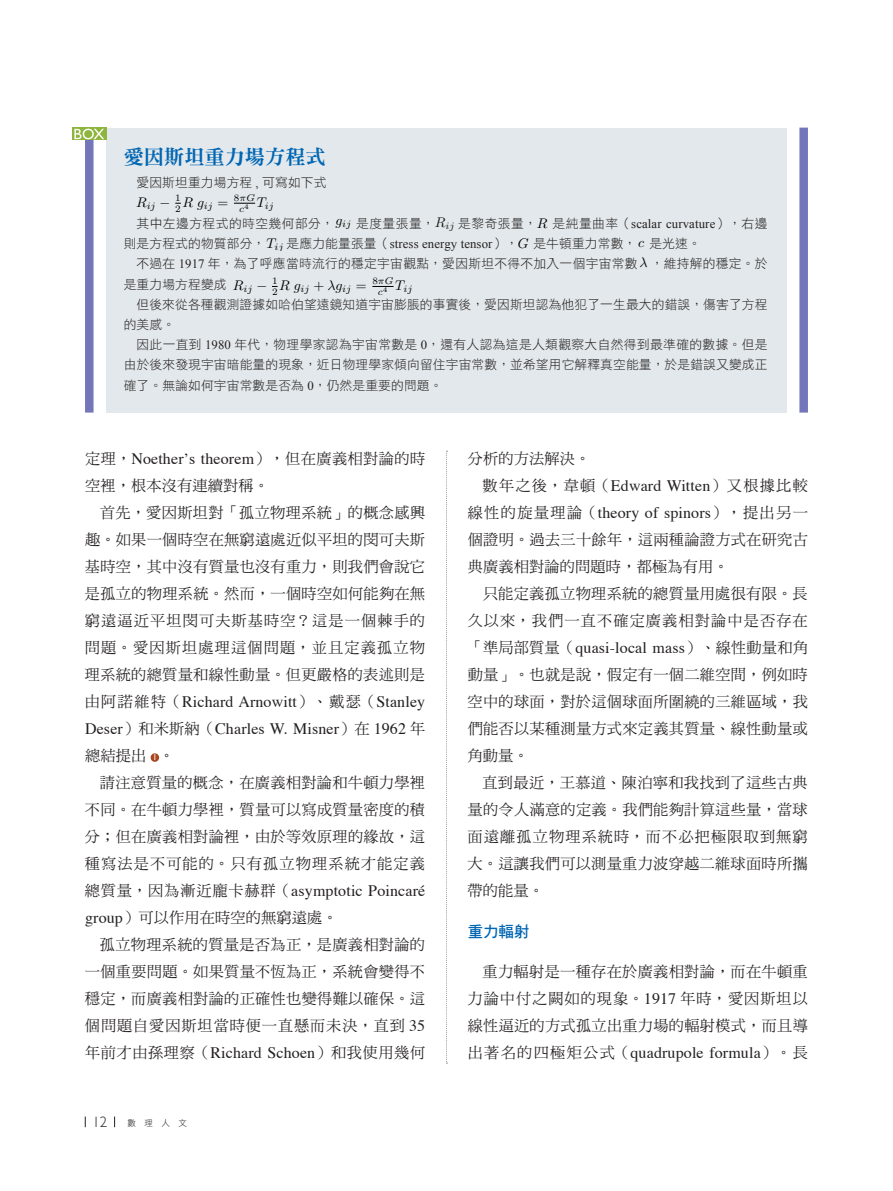
<style>
.page{position:relative;width:893px;height:1191px;background:#fff}
.page>*{position:absolute;margin:0;border:0;box-sizing:border-box;transform-origin:0 0}
.t1{font:20.25px "DF Ming Std W9";color:#0166b3}
.t2{font:15.9px/27px "Times";letter-spacing:.01em;color:#231f20}
.t3{font:15.45px "DF Hei Std W7";color:#0166b3}
.t4{font:15.15px/27px "DF Ming Std W5";letter-spacing:.02em;color:#231f20;text-align:justify}
.t5{font:15.15px "DF Ming Std W5";letter-spacing:.07em;color:#231f20}
.t6{font:15.15px/27px "DF Ming Std W5";letter-spacing:.08em;color:#231f20}
.t7{font:15.15px "DF Ming Std W5";letter-spacing:.04em;color:#231f20}
.t8{font:15.15px "DF Ming Std W5";letter-spacing:.06em;color:#231f20}
.t9{font:15.15px "DF Ming Std W5";letter-spacing:.075em;color:#231f20}
.t10{font:300 14.85px "Gill Sans";color:#231f20}
.t11{font:12.75px "DF Hei Std W3";letter-spacing:.01em;color:#231f20}
.t12{font:12.75px "DF Hei Std W3";letter-spacing:.035em;color:#231f20}
.t13{font:12.75px "DF Hei Std W3";letter-spacing:.03em;color:#231f20}
.t14{font:9.75px "CMMI7";color:#000}
.t15{font:8.55px "DF Hei Std W3";color:#231f20}
.s1{font-family:"Times New Roman"}
.s2{font-family:"CMR7"}
.s3{font-family:"CMMI10";font-size:13.95px}
.s4{font-family:"CMR10";font-size:13.95px}
.s5{font-family:"CMR5";font-size:7.05px}
.s6{font-family:"CMMI7";font-size:9.75px;color:#000}
.s7{font-family:"CMMI7";font-size:9.75px;color:#141413}
.s8{font-family:"CMMI10";font-size:13.95px;color:#000}
.s9{font-family:"CMSY10";font-size:13.95px;color:#000}
.s10{font-family:"DF Ming Std W5";font-size:15.15px}
.s11{font-size:15.15px}
.s12{font-family:"Gill Sans";font-size:8.55px;color:#fff}
.s13{font-family:"Times";font-size:15.9px}
</style>
<div class="page">
<svg style="left:446px;top:451px;width:1px;height:612px"></svg>
<svg style="left:151px;top:753px;width:8px;height:9px"></svg>
<div style="left:106px;top:128px;width:681px;height:284px;background:#e2e8eb"></div>
<div style="left:85px;top:128px;width:9px;height:284px;background:#7376b8"></div>
<div style="left:799px;top:128px;width:9px;height:284px;background:#7376b8"></div>
<div style="left:72px;top:128px;width:34px;height:12px;background:#8eb63e"></div>
<svg style="left:74px;top:129px;width:30px;height:10px"></svg>
<svg style="left:234px;top:203px;width:21px;height:1px"></svg>
<svg style="left:372px;top:286px;width:22px;height:1px"></svg>
<p class="t1" style="left:124px;top:146px;width:203px">愛因斯坦重力場方程式</p>
<p class="t11" style="left:136px;top:176px;width:192px">愛因斯坦重力場方程 <span class="s1">,</span> 可寫如下式</p>
<p class="t14" style="left:136px;top:201px;width:46px"><sup>R</sup>ij <sup>−</sup> <sup>1</sup></p>
<p class="t14" style="left:175px;top:198px;width:81px"><span class="s2">2</span><span class="s3">R g</span>ij <span class="s4">=</span> <sup>8</sup>⇡G</p>
<p class="t14" style="left:239px;top:201px;width:36px">c<span class="s5">4</span> <sup>T</sup>ij</p>
<p class="t12" style="left:136px;top:217px;width:632px">其中左邊方程式的時空幾何部分，<sup>g</sup><span class="s6">ij</span> 是度量張量，<sup>R</sup><span class="s7">ij</span> 是黎奇張量，<span class="s8">R</span> 是純量曲率（<span class="s1">scalar curvature</span>），右邊</p>
<p class="t11" style="left:124px;top:237px;width:578px">則是方程式的物質部分，<span class="s8">T</span><sub>ij</sub> 是應力能量張量（<span class="s1">stress energy tensor</span>），<span class="s8">G</span> 是牛頓重力常數，<span class="s8">c</span> 是光速。</p>
<p class="t11" style="left:136px;top:257px;width:633px">不過在 <span class="s1">1917</span> 年，為了呼應當時流行的穩定宇宙觀點，愛因斯坦不得不加入一個宇宙常數<span class="s8">λ</span> ，維持解的穩定。於</p>
<p class="t11" style="left:124px;top:277px;width:155px">是重力場方程變成 <span class="s8">R</span><sub>ij</sub> <span class="s9">−</span> <sup>1</sup></p>
<p class="t14" style="left:272px;top:285px;width:123px"><span class="s2">2</span><sup>R</sup> <sup>g</sup>ij <sup>+</sup> <sup>λg</sup>ij <sup>=</sup> <sup>8</sup>⇡G</p>
<p class="t14" style="left:378px;top:285px;width:36px">c<span class="s5">4</span> <sup>T</sup>ij</p>
<p class="t11" style="left:136px;top:297px;width:632px">但後來從各種觀測證據如哈伯望遠鏡知道宇宙膨脹的事實後，愛因斯坦認為他犯了一生最大的錯誤，傷害了方程</p>
<p class="t11" style="left:124px;top:317px;width:53px">的美感。</p>
<p class="t13" style="left:136px;top:338px;width:633px">因此一直到 <span class="s1">1980</span> 年代，物理學家認為宇宙常數是 <span class="s1">0</span>，還有人認為這是人類觀察大自然得到最準確的數據。但是</p>
<p class="t11" style="left:124px;top:358px;width:645px">由於後來發現宇宙暗能量的現象，近日物理學家傾向留住宇宙常數，並希望用它解釋真空能量，於是錯誤又變成正</p>
<p class="t11" style="left:124px;top:378px;width:320px">確了。無論如何宇宙常數是否為 <span class="s1">0</span>，仍然是重要的問題。</p>
<p class="t2" style="left:85px;top:444px;width:342px"><span class="s10">定理，</span>Noether<span class="s11">’</span>s theorem<span class="s10">），但在廣義相對論的時</span></p>
<p class="t4" style="left:85px;top:472px;width:186px">空裡，根本沒有連續對稱。</p>
<p class="t4" style="left:100px;top:499px;width:327px">首先，愛因斯坦對「孤立物理系統」的概念感興</p>
<p class="t4" style="left:85px;top:526px;width:342px">趣。如果一個時空在無窮遠處近似平坦的閔可夫斯</p>
<p class="t4" style="left:85px;top:553px;width:342px">基時空，其中沒有質量也沒有重力，則我們會說它</p>
<p class="t4" style="left:85px;top:580px;width:342px">是孤立的物理系統。然而，一個時空如何能夠在無</p>
<p class="t5" style="left:85px;top:612px;width:342px">窮遠逼近平坦閔可夫斯基時空？這是一個棘手的</p>
<p class="t9" style="left:85px;top:639px;width:342px">問題。愛因斯坦處理這個問題，並且定義孤立物</p>
<p class="t4" style="left:85px;top:661px;width:342px">理系統的總質量和線性動量。但更嚴格的表述則是</p>
<p class="t2" style="left:85px;top:687px;width:342px"><span class="s10">由阿諾維特（</span>Richard Arnowitt<span class="s10">）、戴瑟（</span>Stanley<br>Deser<span class="s10">）和米斯納（</span>Charles W. Misner<span class="s10">）在</span> 1962 <span class="s10">年</span></p>
<p class="t4" style="left:85px;top:742px;width:91px">總結提出 <span class="s12">1</span> 。</p>
<p class="t4" style="left:100px;top:769px;width:327px">請注意質量的概念，在廣義相對論和牛頓力學裡</p>
<p class="t4" style="left:85px;top:796px;width:342px">不同。在牛頓力學裡，質量可以寫成質量密度的積</p>
<p class="t4" style="left:85px;top:823px;width:342px">分；但在廣義相對論裡，由於等效原理的緣故，這</p>
<p class="t5" style="left:85px;top:855px;width:342px">種寫法是不可能的。只有孤立物理系統才能定義</p>
<p class="t2" style="left:85px;top:876px;width:342px"><span class="s10">總質量，因為漸近龐卡赫群（</span>asymptotic Poincaré</p>
<p class="t4" style="left:85px;top:904px;width:254px"><span class="s13">group</span>）可以作用在時空的無窮遠處。</p>
<p class="t4" style="left:100px;top:931px;width:327px">孤立物理系統的質量是否為正，是廣義相對論的</p>
<p class="t4" style="left:85px;top:958px;width:342px">一個重要問題。如果質量不恆為正，系統會變得不</p>
<p class="t4" style="left:85px;top:985px;width:342px">穩定，而廣義相對論的正確性也變得難以確保。這</p>
<p class="t8" style="left:85px;top:1017px;width:342px">個問題自愛因斯坦當時便一直懸而未決，直到 <span class="s13">35</span></p>
<p class="t7" style="left:85px;top:1044px;width:342px">年前才由孫理察（<span class="s13">Richard Schoen</span>）和我使用幾何</p>
<p class="t10" style="left:92px;top:1113px;width:16px">12</p>
<p class="t15" style="left:128px;top:1118px;width:61px">數　理　人　文</p>
<p class="t6" style="left:483px;top:445px;width:327px;text-indent:-15px">分析的方法解決。<br>數年之後，韋頓（<span class="s13">Edward Witten</span>）又根據比較</p>
<p class="t2" style="left:468px;top:498px;width:342px"><span class="s10">線性的旋量理論（</span>theory of spinors<span class="s10">），提出另一</span></p>
<p class="t4" style="left:468px;top:526px;width:342px">個證明。過去三十餘年，這兩種論證方式在研究古</p>
<p class="t4" style="left:468px;top:553px;width:262px">典廣義相對論的問題時，都極為有用。</p>
<p class="t4" style="left:483px;top:580px;width:327px">只能定義孤立物理系統的總質量用處很有限。長</p>
<p class="t5" style="left:468px;top:612px;width:342px">久以來，我們一直不確定廣義相對論中是否存在</p>
<p class="t4" style="left:468px;top:634px;width:342px">「準局部質量（<span class="s13">quasi-local mass</span>）、線性動量和角</p>
<p class="t4" style="left:468px;top:661px;width:342px">動量」。也就是說，假定有一個二維空間，例如時</p>
<p class="t4" style="left:468px;top:688px;width:342px">空中的球面，對於這個球面所圍繞的三維區域，我</p>
<p class="t4" style="left:468px;top:715px;width:342px">們能否以某種測量方式來定義其質量、線性動量或</p>
<p class="t4" style="left:468px;top:742px;width:63px">角動量。</p>
<p class="t4" style="left:482px;top:769px;width:327px">直到最近，王慕道、陳泊寧和我找到了這些古典</p>
<p class="t4" style="left:468px;top:796px;width:342px">量的令人滿意的定義。我們能夠計算這些量，當球</p>
<p class="t5" style="left:468px;top:828px;width:342px">面遠離孤立物理系統時，而不必把極限取到無窮</p>
<p class="t4" style="left:468px;top:850px;width:342px">大。這讓我們可以測量重力波穿越二維球面時所攜</p>
<p class="t4" style="left:467px;top:877px;width:78px">帶的能量。</p>
<p class="t3" style="left:468px;top:923px;width:63px">重力輻射</p>
<p class="t4" style="left:468px;top:957px;width:342px;text-indent:15px">重力輻射是一種存在於廣義相對論，而在牛頓重力論中付之闕如的現象。<span class="s13">1917</span> 年時，愛因斯坦以線性逼近的方式孤立出重力場的輻射模式，而且導</p>
<p class="t2" style="left:468px;top:1037px;width:342px"><span class="s10">出著名的四極矩公式（</span>quadrupole formula<span class="s10">）。長</span></p>
</div>
